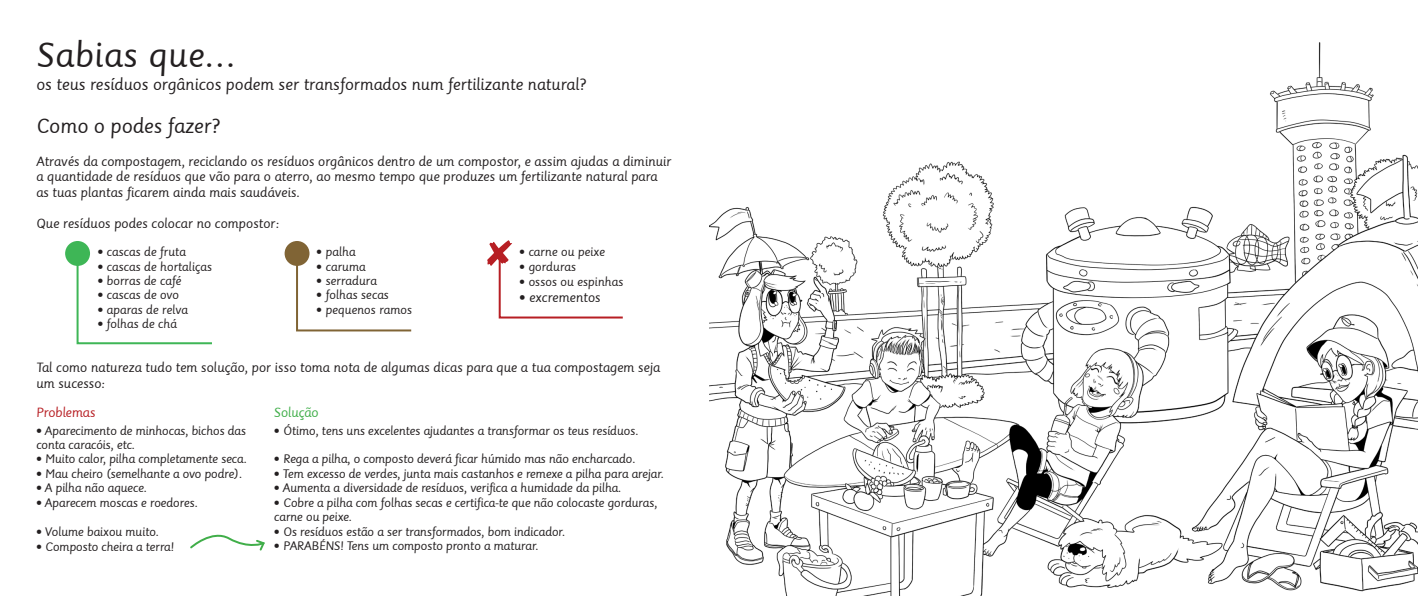
<style>
.page{position:relative;width:1418px;height:596px;background:#fff}
.page>*{position:absolute;margin:0;border:0;box-sizing:border-box;transform-origin:0 0}
.t1{font:34px "Sassoon Primary";color:#231f20}
.t2{font:20px "Sassoon Primary";letter-spacing:-.02em;color:#231f20}
.t3{font:16px "Sassoon Primary";letter-spacing:-.02em;color:#231f20}
.t4{font:13px/15.6px "Sassoon Primary";letter-spacing:-.02em;color:#231f20}
.t5{font:13px "Sassoon Primary";letter-spacing:-.03em;color:#b71f24}
.t6{font:13px "Sassoon Primary";letter-spacing:-.03em;color:#40ae49}
.t7{font:12px/14.4px "Sassoon Primary";letter-spacing:-.03em;color:#231f20}
</style>
<div class="page">
<svg style="left:190px;top:534px;width:75px;height:17px"></svg>
<div style="left:65px;top:241px;width:25px;height:25px;background:#3eb656;border-radius:50%"></div>
<div style="left:284px;top:241px;width:25px;height:25px;background:#806435;border-radius:50%"></div>
<svg style="left:76px;top:251px;width:136px;height:94px"></svg>
<svg style="left:295px;top:251px;width:117px;height:81px"></svg>
<img style="left:709px;top:42px;width:708px;height:553px">
<svg style="left:487px;top:240px;width:136px;height:79px"></svg>
<p class="t1" style="left:36px;top:35px;width:202px">Sabias que...</p>
<p class="t3" style="left:36px;top:75px;width:552px">os teus resíduos orgânicos podem ser transformados num fertilizante natural?</p>
<p class="t2" style="left:36px;top:114px;width:186px">Como o podes fazer?</p>
<p class="t4" style="left:36px;top:153px;width:637px">Através da compostagem, reciclando os resíduos orgânicos dentro de um compostor, e assim ajudas a diminuir a quantidade de resíduos que vão para o aterro, ao mesmo tempo que produzes um fertilizante natural para as tuas plantas ficarem ainda mais saudáveis.</p>
<p class="t4" style="left:36px;top:216px;width:245px">Que resíduos podes colocar no compostor:</p>
<p class="t7" style="left:97px;top:245px;width:90px">• cascas de fruta</p>
<p class="t7" style="left:97px;top:259px;width:116px">• cascas de hortaliças</p>
<p class="t7" style="left:97px;top:273px;width:86px">• borras de café</p>
<p class="t7" style="left:97px;top:288px;width:83px">• cascas de ovo</p>
<p class="t7" style="left:97px;top:302px;width:92px">• aparas de relva</p>
<p class="t7" style="left:97px;top:317px;width:81px">• folhas de chá</p>
<p class="t7" style="left:316px;top:245px;width:41px">• palha</p>
<p class="t7" style="left:316px;top:259px;width:51px">• caruma</p>
<p class="t7" style="left:316px;top:273px;width:62px">• serradura</p>
<p class="t7" style="left:316px;top:288px;width:74px">• folhas secas</p>
<p class="t7" style="left:316px;top:302px;width:97px">• pequenos ramos</p>
<p class="t7" style="left:519px;top:245px;width:87px">• carne ou peixe</p>
<p class="t7" style="left:519px;top:259px;width:58px">• gorduras</p>
<p class="t7" style="left:519px;top:275px;width:106px">• ossos ou espinhas</p>
<p class="t4" style="left:519px;top:289px;width:83px">• excrementos</p>
<p class="t4" style="left:36px;top:360px;width:625px">Tal como natureza tudo tem solução, por isso toma nota de algumas dicas para que a tua compostagem seja um sucesso:</p>
<p class="t5" style="left:36px;top:404px;width:61px">Problemas</p>
<p class="t7" style="left:36px;top:423px;width:212px">• Aparecimento de minhocas, bichos das conta caracóis, etc.</p>
<p class="t7" style="left:36px;top:452px;width:213px">• Muito calor, pilha completamente seca.</p>
<p class="t7" style="left:36px;top:466px;width:208px">• Mau cheiro (semelhante a ovo podre).</p>
<p class="t7" style="left:36px;top:480px;width:113px">• A pilha não aquece.</p>
<p class="t7" style="left:36px;top:495px;width:164px">• Aparecem moscas e roedores.</p>
<p class="t7" style="left:36px;top:524px;width:125px">• Volume baixou muito.</p>
<p class="t7" style="left:36px;top:539px;width:140px">• Composto cheira a terra!</p>
<p class="t6" style="left:274px;top:404px;width:46px">Solução</p>
<p class="t7" style="left:274px;top:423px;width:366px">• Ótimo, tens uns excelentes ajudantes a transformar os teus resíduos.</p>
<p class="t7" style="left:274px;top:452px;width:363px">• Rega a pilha, o composto deverá ficar húmido mas não encharcado.</p>
<p class="t7" style="left:274px;top:466px;width:392px">• Tem excesso de verdes, junta mais castanhos e remexe a pilha para arejar.</p>
<p class="t7" style="left:274px;top:480px;width:349px">• Aumenta a diversidade de resíduos, verifica a humidade da pilha.</p>
<p class="t7" style="left:274px;top:495px;width:385px">• Cobre a pilha com folhas secas e certifica-te que não colocaste gorduras, carne ou peixe.</p>
<p class="t7" style="left:274px;top:524px;width:293px">• Os resíduos estão a ser transformados, bom indicador.</p>
<p class="t7" style="left:274px;top:538px;width:266px">• PARABÉNS! Tens um composto pronto a maturar.</p>
</div>
